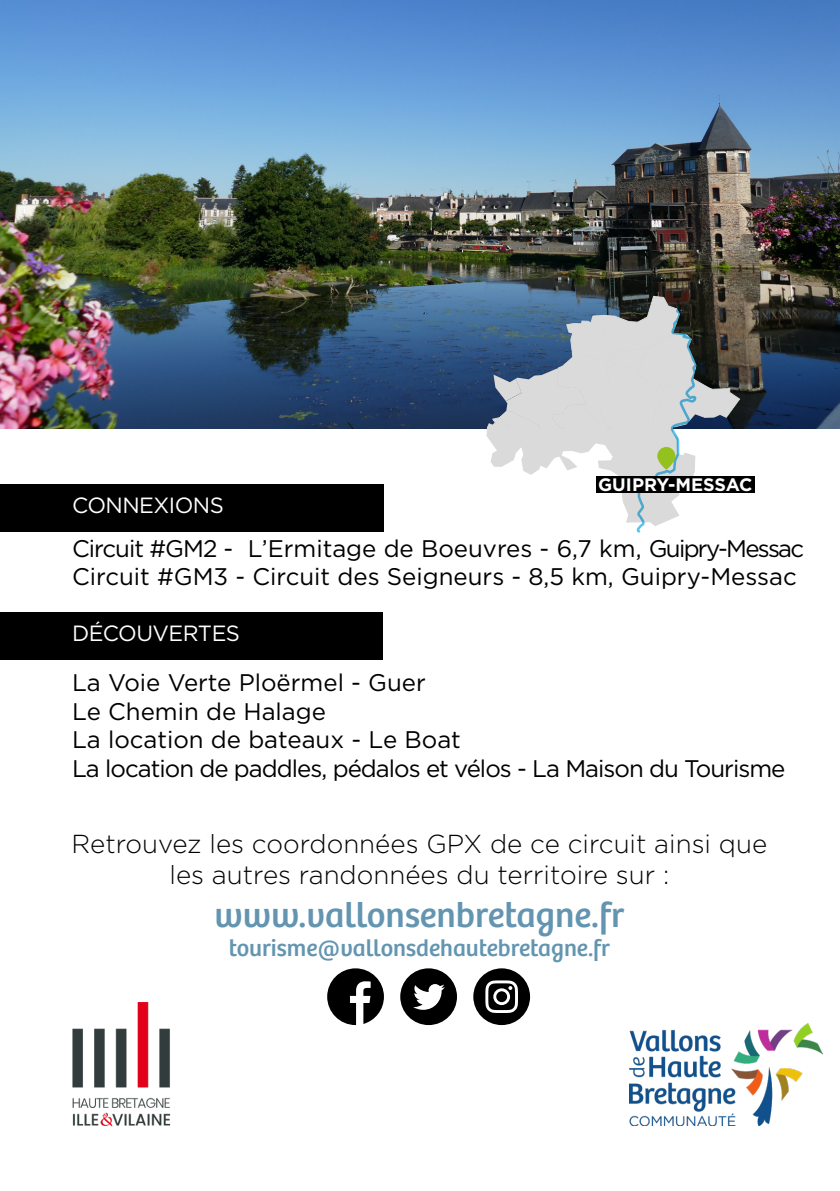
<style>
.page{position:relative;width:840px;height:1191px;background:#fff}
.page>*{position:absolute;margin:0;border:0;box-sizing:border-box;transform-origin:0 0}
.t1{font:36px "Bree";color:#6395b1}
.t2{font:300 26px/31.2px "Gotham";color:#000;text-align:center}
.t3{font:24px/28.8px "Gotham";color:#000}
.t4{font:24px "Bree";color:#6395b1}
.t5{font:22px "Gotham";letter-spacing:-.025em;color:#fff}
.t6{font:700 18px "Gotham";color:#fff}
</style>
<div class="page">
<img style="left:629px;top:1023px;width:193px;height:103px">
<svg style="left:473px;top:968px;width:56px;height:57px"></svg>
<svg style="left:327px;top:968px;width:57px;height:58px"></svg>
<svg style="left:400px;top:968px;width:57px;height:57px"></svg>
<div style="left:0;top:484px;width:384px;height:48px;background:#000"></div>
<img style="left:0;top:0;width:839px;height:428px">
<svg style="left:486px;top:296px;width:253px;height:237px"></svg>
<div style="left:595px;top:476px;width:159px;height:17px;background:#000"></div>
<div style="left:0;top:612px;width:382px;height:47px;background:#000"></div>
<img style="left:72px;top:1002px;width:99px;height:125px">
<p class="t6" style="left:598px;top:473px;width:156px">GUIPRY-MESSAC</p>
<p class="t5" style="left:72px;top:491px;width:153px">CONNEXIONS</p>
<p class="t3" style="left:72px;top:533px;width:733px">Circuit #GM2 - L’Ermitage de Boeuvres - 6,7 km, Guipry-Messac<br>Circuit #GM3 - Circuit des Seigneurs - 8,5 km, Guipry-Messac</p>
<p class="t5" style="left:72px;top:619px;width:169px">DÉCOUVERTES</p>
<p class="t3" style="left:72px;top:667px;width:714px">La Voie Verte Ploërmel - Guer<br>Le Chemin de Halage<br>La location de bateaux - Le Boat<br>La location de paddles, pédalos et vélos - La Maison du Tourisme</p>
<p class="t2" style="left:72px;top:827px;width:696px">Retrouvez les coordonnées GPX de ce circuit ainsi que les autres randonnées du territoire sur :</p>
<h1 class="t1" style="left:214px;top:894px;width:411px">www.vallonsenbretagne.fr</h1>
<p class="t4" style="left:228px;top:933px;width:382px">tourisme@vallonsdehautebretagne.fr</p>
</div>
